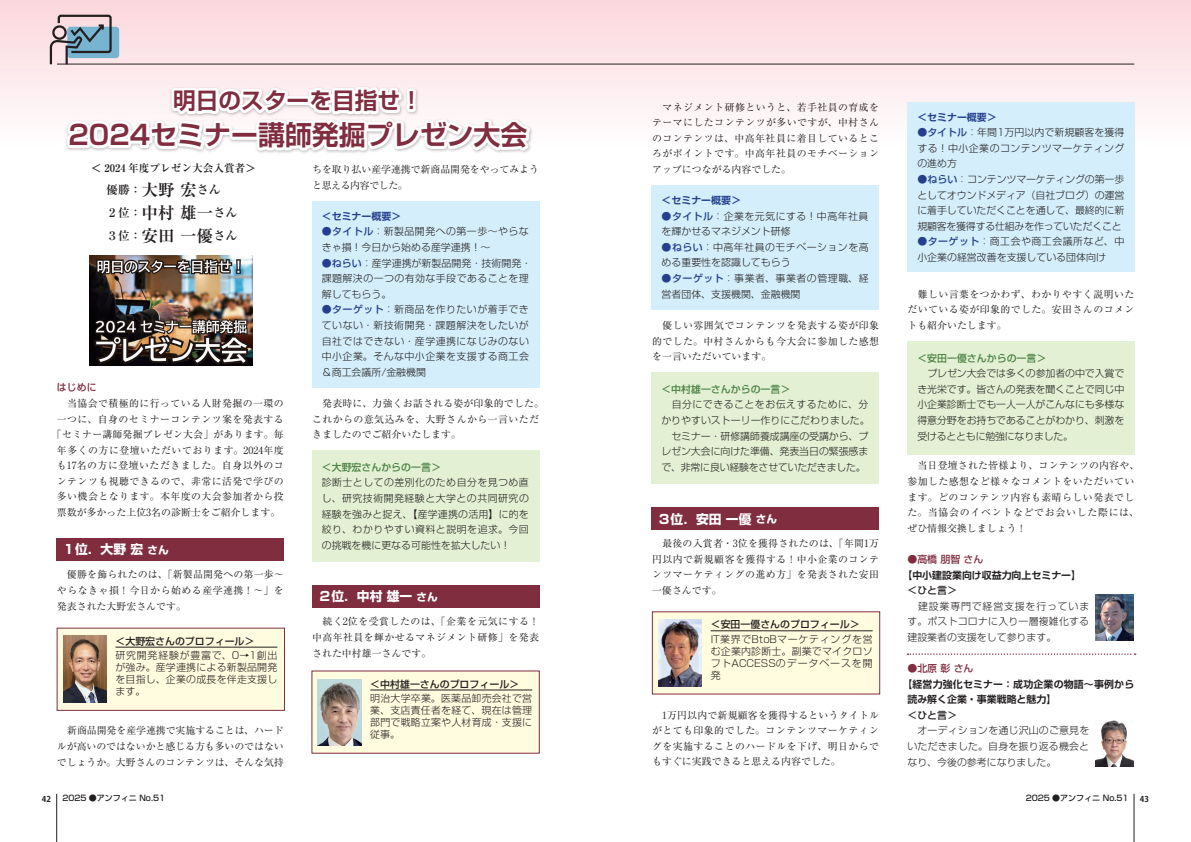
<style>
.page{position:relative;width:1191px;height:842px;background:#fff}
.page>*{position:absolute;margin:0;border:0;box-sizing:border-box;transform-origin:0 0}
.t1{font:700 26.9px "Shin Go Pro De";color:#802d40}
.t2{font:700 22.7px "Shin Go Pro De";color:#802d40}
.t3{font:700 16.6px/23px "Ryumin Pro";color:#231f20}
.t4{font:700 12.8px "Shin Go Pro";color:#fff}
.t5{font:700 11.7px "Ryumin Pro";color:#231f20}
.t6{font:700 10.6px "Ryumin Pro";color:#231f20}
.t7{font:9.9px/15.6px "Ryumin Pro";letter-spacing:.04em;color:#231f20;text-align:justify}
.t8{font:300 9.9px/15.6px "Shin Go Pro";letter-spacing:.02em;color:#231f20;text-align:justify}
.t9{font:300 9.9px/15.6px "Shin Go Pro";color:#231f20}
.t10{font:300 9.9px/15.6px "Shin Go Pro";letter-spacing:-.005em;color:#231f20}
.t11{font:9.9px/15.6px "Ryumin Pro";letter-spacing:.02em;color:#231f20}
.t12{font:700 9.9px/15.6px "Shin Go Pro De";color:#231f20}
.t13{font:500 9.9px "Shin Go Pro";color:#231f20}
.t14{font:300 9.9px/15.6px "Shin Go Pro";letter-spacing:.045em;color:#231f20}
.t15{font:500 9.9px "Shin Go Pro";color:#488143}
.t16{font:9.9px/15.6px "Ryumin Pro";letter-spacing:-.005em;color:#231f20}
.t17{font:300 9.9px/15.6px "Shin Go Pro";letter-spacing:.05em;color:#231f20}
.t18{font:700 9.9px "Shin Go Pro De";color:#253f8e}
.t19{font:500 9.9px "Shin Go Pro";color:#802d40}
.t20{font:500 8px "Shin Go Pro";color:#231f20}
.t21{font:700 8px "Koz Go Pro";color:#231f20}
.s1{font-size:16.6px}
.s2{font-size:12px}
.s3{font-size:11.7px}
.s4{font-weight:500;color:#253f8e}
.s5{font-size:10.6px}
</style>
<div class="page">
<div style="left:0;top:0;width:1191px;height:147px;background:linear-gradient(to bottom,#fbd6dc,#fefefe)"></div>
<hr style="left:57px;top:64px;width:1077px;height:1px;background:#231f20">
<svg style="left:64px;top:83px;width:472px;height:70px"></svg>
<div style="left:57px;top:628px;width:228px;height:82px;background:#fffce0"></div>
<img style="left:63px;top:636px;width:43px;height:66px">
<hr style="left:115px;top:647px;width:162px;height:1px;background:#231f20">
<div style="left:312px;top:671px;width:227px;height:82px;background:#fffce0"></div>
<img style="left:318px;top:679px;width:43px;height:66px">
<hr style="left:370px;top:690px;width:162px;height:1px;background:#231f20">
<img style="left:89px;top:255px;width:163px;height:110px">
<div style="left:67px;top:27px;width:52px;height:31px;background:#76b4cf;border-radius:3px"></div>
<svg style="left:49px;top:14px;width:64px;height:53px"></svg>
<div style="left:652px;top:612px;width:228px;height:82px;background:#fffce0"></div>
<img style="left:658px;top:620px;width:43px;height:66px">
<hr style="left:710px;top:631px;width:162px;height:1px;background:#231f20">
<svg style="left:907px;top:653px;width:228px;height:2px"></svg>
<hr style="left:56px;top:794px;width:1px;height:48px;background:#231f20">
<hr style="left:1133px;top:794px;width:1px;height:48px;background:#231f20">
<div style="left:312px;top:201px;width:227px;height:186px;background:#d4effb"></div>
<div style="left:651px;top:186px;width:228px;height:124px;background:#d4effb"></div>
<div style="left:312px;top:450px;width:227px;height:111px;background:#e4f0d4"></div>
<div style="left:651px;top:372px;width:227px;height:111px;background:#e4f0d4"></div>
<div style="left:312px;top:585px;width:228px;height:23px;background:#802d40"></div>
<div style="left:56px;top:538px;width:227px;height:23px;background:#802d40"></div>
<div style="left:651px;top:507px;width:228px;height:23px;background:#802d40"></div>
<div style="left:907px;top:102px;width:227px;height:169px;background:#d4effb"></div>
<div style="left:907px;top:341px;width:227px;height:113px;background:#e4f0d4"></div>
<img style="left:1095px;top:594px;width:38px;height:46px">
<img style="left:1095px;top:721px;width:38px;height:46px">
<h2 class="t2" style="left:173px;top:82px;width:251px">明日のスターを目指せ！</h2>
<h1 class="t1" style="left:69px;top:113px;width:460px">2024セミナー講師発掘プレゼン大会</h1>
<p class="t16" style="left:312px;top:161px;width:228px">ちを取り払い産学連携で新商品開発をやってみようと思える内容でした。</p>
<p class="t6" style="left:91px;top:160px;width:166px">＜ 2024 年度プレゼン大会入賞者＞</p>
<p class="t5" style="left:106px;top:180px;width:116px">優勝：<span class="s1">大野 宏</span><span class="s2">さん</span></p>
<h3 class="t3" style="left:106px;top:200px;width:132px"><span class="s3">２位：</span>中村 雄一<span class="s2">さん<br></span><span class="s3">３位：</span>安田 一優<span class="s2">さん</span></h3>
<p class="t18" style="left:322px;top:208px;width:81px">＜セミナー概要＞</p>
<p class="t9" style="left:322px;top:223px;width:208px"><span class="s4">●タイトル</span>：新製品開発への第一歩～やらなきゃ損！今日から始める産学連携！～</p>
<p class="t14" style="left:322px;top:254px;width:211px"><span class="s4">●ねらい</span>：産学連携が新製品開発・技術開発・課題解決の一つの有効な手段であることを理解してもらう。</p>
<p class="t8" style="left:322px;top:301px;width:208px"><span class="s4">●ターゲット</span>：新商品を作りたいが着手できていない・新技術開発・課題解決をしたいが自社ではできない・産学連携になじみのない中小企業。そんな中小企業を支援する商工会＆商工会議所/金融機関</p>
<p class="t19" style="left:57px;top:379px;width:41px">はじめに</p>
<p class="t7" style="left:52px;top:395px;width:233px;text-align:center">　当協会で積極的に行っている人財発掘の一環の一つに、自身のセミナーコンテンツ案を発表する「セミナー講師発掘プレゼン大会」があります。毎年多くの方に登壇いただいております。2024年度も17名の方に登壇いただきました。自身以外のコンテンツも視聴できるので、非常に活発で学びの多い機会となります。本年度の大会参加者から投票数が多かった上位3名の診断士をご紹介します。</p>
<p class="t4" style="left:62px;top:539px;width:108px">１位．大野 宏 <span class="s5">さん</span></p>
<p class="t7" style="left:57px;top:566px;width:228px">　優勝を飾られたのは、「新製品開発への第一歩～やらなきゃ損！今日から始める産学連携！～」を発表された大野宏さんです。</p>
<p class="t13" style="left:115px;top:633px;width:140px">＜大野宏さんのプロフィール＞</p>
<p class="t8" style="left:115px;top:648px;width:163px;line-height:12px">研究開発経験が豊富で、0→1創出が強み。産学連携による新製品開発を目指し、企業の成長を伴走支援します。</p>
<p class="t7" style="left:57px;top:722px;width:228px">　新商品開発を産学連携で実施することは、ハードルが高いのではないかと感じる方も多いのではないでしょうか。大野さんのコンテンツは、そんな気持</p>
<p class="t11" style="left:312px;top:395px;width:233px">　発表時に、力強くお話される姿が印象的でした。これからの意気込みを、大野さんから一言いただきましたのでご紹介いたします。</p>
<p class="t15" style="left:322px;top:459px;width:121px">＜大野宏さんからの一言＞</p>
<p class="t8" style="left:322px;top:474px;width:208px">診断士としての差別化のため自分を見つめ直し、研究技術開発経験と大学との共同研究の経験を強みと捉え、【産学連携の活用】に的を絞り、わかりやすい資料と説明を追求。今回の挑戦を機に更なる可能性を拡大したい！</p>
<p class="t4" style="left:319px;top:586px;width:121px">２位．中村 雄一 <span class="s5">さん</span></p>
<p class="t7" style="left:312px;top:613px;width:228px">　続く2位を受賞したのは、「企業を元気にする！中高年社員を輝かせるマネジメント研修」を発表された中村雄一さんです。</p>
<p class="t13" style="left:370px;top:676px;width:150px">＜中村雄一さんのプロフィール＞</p>
<p class="t8" style="left:370px;top:691px;width:163px;line-height:12px">明治大学卒業。医薬品卸売会社で営業、支店責任者を経て、現在は管理部門で戦略立案や人材育成・支援に従事。</p>
<p class="t7" style="left:652px;top:98px;width:228px">　マネジメント研修というと、若手社員の育成をテーマにしたコンテンツが多いですが、中村さんのコンテンツは、中高年社員に着目しているところがポイントです。中高年社員のモチベーションアップにつながる内容でした。</p>
<p class="t18" style="left:661px;top:192px;width:81px">＜セミナー概要＞</p>
<p class="t9" style="left:661px;top:207px;width:208px"><span class="s4">●タイトル</span>：企業を元気にする！中高年社員を輝かせるマネジメント研修</p>
<p class="t17" style="left:661px;top:238px;width:208px"><span class="s4">●ねらい</span>：中高年社員のモチベーションを高める重要性を認識してもらう</p>
<p class="t9" style="left:661px;top:269px;width:208px"><span class="s4">●ターゲット</span>：事業者、事業者の管理職、経営者団体、支援機関、金融機関</p>
<p class="t7" style="left:652px;top:317px;width:228px">　優しい雰囲気でコンテンツを発表する姿が印象的でした。中村さんからも今大会に参加した感想を一言いただいています。</p>
<p class="t15" style="left:661px;top:381px;width:130px">＜中村雄一さんからの一言＞</p>
<p class="t10" style="left:661px;top:396px;width:210px">　自分にできることをお伝えするために、分かりやすいストーリー作りにこだわりました。　セミナー・研修講師養成講座の受講から、プレゼン大会に向けた準備、発表当日の緊張感まで、非常に良い経験をさせていただきました。</p>
<p class="t4" style="left:658px;top:508px;width:121px">３位．安田 一優 <span class="s5">さん</span></p>
<p class="t7" style="left:652px;top:535px;width:228px">　最後の入賞者・3位を獲得されたのは、「年間1万円以内で新規顧客を獲得する！中小企業のコンテンツマーケティングの進め方」を発表された安田一優さんです。</p>
<p class="t13" style="left:710px;top:616px;width:150px">＜安田一優さんのプロフィール＞</p>
<p class="t8" style="left:710px;top:631px;width:163px;line-height:12px">IT業界でBtoBマーケティングを営む企業内診断士。副業でマイクロソフトACCESSのデータベースを開発</p>
<p class="t7" style="left:652px;top:706px;width:228px">　1万円以内で新規顧客を獲得するというタイトルがとても印象的でした。コンテンツマーケティングを実施することのハードルを下げ、明日からでもすぐに実践できると思える内容でした。</p>
<p class="t18" style="left:917px;top:109px;width:81px">＜セミナー概要＞</p>
<p class="t8" style="left:917px;top:123px;width:208px"><span class="s4">●タイトル</span>：年間1万円以内で新規顧客を獲得する！中小企業のコンテンツマーケティングの進め方</p>
<p class="t8" style="left:917px;top:170px;width:208px"><span class="s4">●ねらい</span>：コンテンツマーケティングの第一歩としてオウンドメディア（自社ブログ）の運営に着手していただくことを通して、最終的に新規顧客を獲得する仕組みを作っていただくこと</p>
<p class="t9" style="left:917px;top:232px;width:208px"><span class="s4">●ターゲット</span>：商工会や商工会議所など、中小企業の経営改善を支援している団体向け</p>
<p class="t7" style="left:907px;top:286px;width:228px">　難しい言葉をつかわず、わかりやすく説明いただいている姿が印象的でした。安田さんのコメントも紹介いたします。</p>
<p class="t15" style="left:917px;top:350px;width:130px">＜安田一優さんからの一言＞</p>
<p class="t8" style="left:917px;top:364px;width:208px">　プレゼン大会では多くの参加者の中で入賞でき光栄です。皆さんの発表を聞くことで同じ中小企業診断士でも一人一人がこんなにも多様な得意分野をお持ちであることがわかり、刺激を受けるとともに勉強になりました。</p>
<p class="t7" style="left:907px;top:457px;width:233px;text-align:left">　当日登壇された皆様より、コンテンツの内容や、参加した感想など様々なコメントをいただいています。どのコンテンツ内容も素晴らしい発表でした。当協会のイベントなどでお会いした際には、ぜひ情報交換しましょう！</p>
<p class="t19" style="left:907px;top:551px;width:78px">●高橋 朋智 さん</p>
<p class="t12" style="left:902px;top:566px;width:180px">【中小建設業向け収益力向上セミナー】</p>
<p class="t13" style="left:907px;top:582px;width:51px">＜ひと言＞</p>
<p class="t8" style="left:907px;top:597px;width:183px">　建設業専門で経営支援を行っています。ポストコロナに入り一層複雑化する建設業者の支援をして参ります。</p>
<p class="t19" style="left:907px;top:660px;width:68px">●北原 彰 さん</p>
<p class="t12" style="left:907px;top:675px;width:228px;text-indent:-5px">【経営力強化セミナー：成功企業の物語～事例から読み解く企業・事業戦略と魅力】</p>
<p class="t13" style="left:907px;top:707px;width:51px">＜ひと言＞</p>
<p class="t8" style="left:907px;top:722px;width:183px">　オーディションを通じ沢山のご意見をいただきました。自身を振り返る機会となり、今後の参考になりました。</p>
<p class="t21" style="left:42px;top:793px;width:11px">42</p>
<p class="t20" style="left:62px;top:791px;width:104px">2025 ●アンフィニ No.51</p>
<p class="t20" style="left:1025px;top:791px;width:104px">2025 ●アンフィニ No.51</p>
<p class="t21" style="left:1140px;top:793px;width:11px">43</p>
</div>
